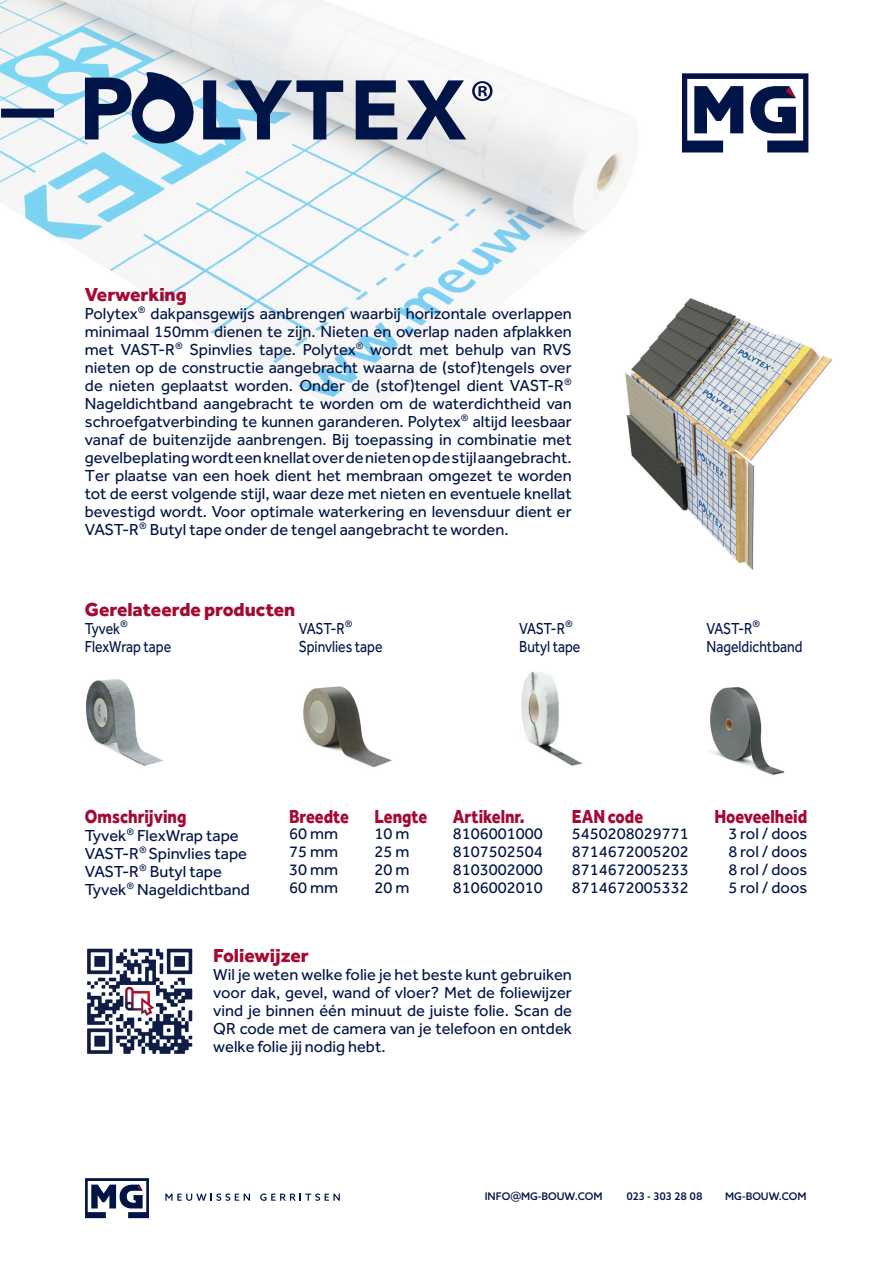
<style>
.page{position:relative;width:893px;height:1263px;background:#fff}
.page>*{position:absolute;margin:0;border:0;box-sizing:border-box;transform-origin:0 0}
.basis{font:800 19.5px "Effra";color:#a30a34;scale:.85 1}
.basis-2{font:800 19.5px "Effra";color:#a30a34}
.basis-3{font:16.5px/18px "Effra";color:#001447;text-align:justify}
.basis-4{font:16.5px "Effra";color:#001447;scale:.85 1}
.t1{font:500 10.5px "Azo Sans";color:#001447}
.s1{font-size:13.5px}
</style>
<div class="page">
<img style="left:0;top:0;width:626px;height:422px">
<svg style="left:472px;top:81px;width:20px;height:20px"></svg>
<svg style="left:203px;top:80px;width:140px;height:59px;background:#778aa4"></svg>
<svg style="left:356px;top:80px;width:41px;height:59px;background:#445276"></svg>
<svg style="left:406px;top:80px;width:60px;height:59px"></svg>
<svg style="left:85px;top:72px;width:111px;height:72px"></svg>
<div style="left:1px;top:109px;width:53px;height:9px;background:#001447"></div>
<svg style="left:682px;top:73px;width:126px;height:79px"></svg>
<img style="left:303px;top:686px;width:89px;height:82px">
<img style="left:521px;top:671px;width:62px;height:95px">
<img style="left:86px;top:679px;width:77px;height:87px">
<img style="left:710px;top:687px;width:75px;height:88px">
<svg style="left:165px;top:1193px;width:85px;height:8px"></svg>
<svg style="left:260px;top:1193px;width:80px;height:8px"></svg>
<svg style="left:85px;top:1178px;width:64px;height:40px"></svg>
<img style="left:87px;top:948px;width:106px;height:106px">
<img style="left:596px;top:282px;width:236px;height:288px">
<p class="basis-2" style="left:85px;top:282px;width:103px">Verwerking</p>
<p class="basis-3" style="left:85px;top:304px;width:488px">Polytex<sup>®</sup> dakpansgewijs aanbrengen waarbij horizontale overlappen minimaal 150mm dienen te zijn. Nieten en overlap naden afplakken met VAST-R<sup>®</sup> Spinvlies tape. Polytex<sup>®</sup> wordt met behulp van RVS nieten op de constructie aangebracht waarna de (stof)tengels over de nieten geplaatst worden. Onder de (stof)tengel dient VAST-R<sup>® </sup>Nageldichtband aangebracht te worden om de waterdichtheid van schroefgatverbinding te kunnen garanderen. Polytex<sup>®</sup> altijd leesbaar vanaf de buitenzijde aanbrengen. Bij toepassing in combinatie met gevelbeplating wordt een knellat over de nieten op de stijl aangebracht.<br>Ter plaatse van een hoek dient het membraan omgezet te worden tot de eerst volgende stijl, waar deze met nieten en eventuele knellat bevestigd wordt. Voor optimale waterkering en levensduur dient er VAST-R<sup>®</sup> Butyl tape onder de tengel aangebracht te worden.</p>
<p class="basis-2" style="left:85px;top:597px;width:212px">Gerelateerde producten</p>
<p class="basis-4" style="left:85px;top:619px;width:52px">Tyvek<sup>®</sup></p>
<p class="basis-4" style="left:85px;top:637px;width:103px">FlexWrap tape</p>
<p class="basis-4" style="left:299px;top:619px;width:65px">VAST-R<sup>®</sup></p>
<p class="basis-4" style="left:299px;top:637px;width:100px">Spinvlies tape</p>
<p class="basis-4" style="left:519px;top:619px;width:65px">VAST-R<sup>®</sup></p>
<p class="basis-4" style="left:519px;top:637px;width:74px">Butyl tape</p>
<p class="basis-4" style="left:706px;top:619px;width:65px">VAST-R<sup>®</sup></p>
<p class="basis-4" style="left:706px;top:637px;width:114px">Nageldichtband</p>
<p class="basis" style="left:85px;top:804px;width:121px">Omschrijving</p>
<p class="basis" style="left:289px;top:804px;width:72px">Breedte</p>
<p class="basis" style="left:374px;top:804px;width:64px">Lengte</p>
<p class="basis" style="left:453px;top:804px;width:86px">Artikelnr.</p>
<p class="basis" style="left:572px;top:804px;width:85px">EAN code</p>
<p class="basis" style="left:714px;top:804px;width:111px">Hoeveelheid</p>
<p class="basis-3" style="left:289px;top:824px;width:51px">60 mm</p>
<p class="basis-3" style="left:289px;top:842px;width:51px">75 mm</p>
<p class="basis-3" style="left:289px;top:860px;width:51px">30 mm</p>
<p class="basis-3" style="left:289px;top:878px;width:51px">60 mm</p>
<p class="basis-3" style="left:728px;top:824px;width:80px">3 rol / doos</p>
<p class="basis-3" style="left:728px;top:842px;width:80px">8 rol / doos</p>
<p class="basis-3" style="left:728px;top:860px;width:80px">8 rol / doos</p>
<p class="basis-3" style="left:728px;top:878px;width:80px">5 rol / doos</p>
<p class="basis-3" style="left:374px;top:824px;width:36px">10 m</p>
<p class="basis-3" style="left:374px;top:842px;width:36px">25 m</p>
<p class="basis-3" style="left:374px;top:860px;width:36px">20 m</p>
<p class="basis-3" style="left:374px;top:878px;width:36px">20 m</p>
<p class="basis-3" style="left:453px;top:824px;width:91px">8106001000</p>
<p class="basis-3" style="left:453px;top:842px;width:91px">8107502504</p>
<p class="basis-3" style="left:453px;top:860px;width:91px">8103002000</p>
<p class="basis-3" style="left:453px;top:878px;width:91px">8106002010</p>
<p class="basis-3" style="left:572px;top:824px;width:118px">5450208029771</p>
<p class="basis-3" style="left:572px;top:842px;width:118px">8714672005202</p>
<p class="basis-3" style="left:572px;top:860px;width:118px">8714672005233</p>
<p class="basis-3" style="left:572px;top:878px;width:118px">8714672005332</p>
<p class="basis-3" style="left:85px;top:826px;width:155px">Tyvek<sup>®</sup> FlexWrap tape</p>
<p class="basis-3" style="left:85px;top:844px;width:164px">VAST-R<sup>®</sup> Spinvlies tape</p>
<p class="basis-3" style="left:85px;top:862px;width:139px">VAST-R<sup>®</sup> Butyl tape</p>
<p class="basis-3" style="left:85px;top:880px;width:166px">Tyvek<sup>®</sup> Nageldichtband</p>
<p class="basis-2" style="left:213px;top:944px;width:97px">Foliewijzer</p>
<p class="basis-3" style="left:213px;top:965px;width:360px">Wil je weten welke folie je het beste kunt gebruiken voor dak, gevel, wand of vloer? Met de foliewijzer vind je binnen één minuut de juiste folie. Scan de QR code met de camera van je telefoon en ontdek welke folie jij nodig hebt.</p>
<p class="t1" style="left:485px;top:1190px;width:119px">INFO<span class="s1">@</span>MG-BOUW.COM</p>
<p class="t1" style="left:626px;top:1190px;width:78px">023 - 303 28 08</p>
<p class="t1" style="left:725px;top:1190px;width:83px">MG-BOUW.COM</p>
</div>
